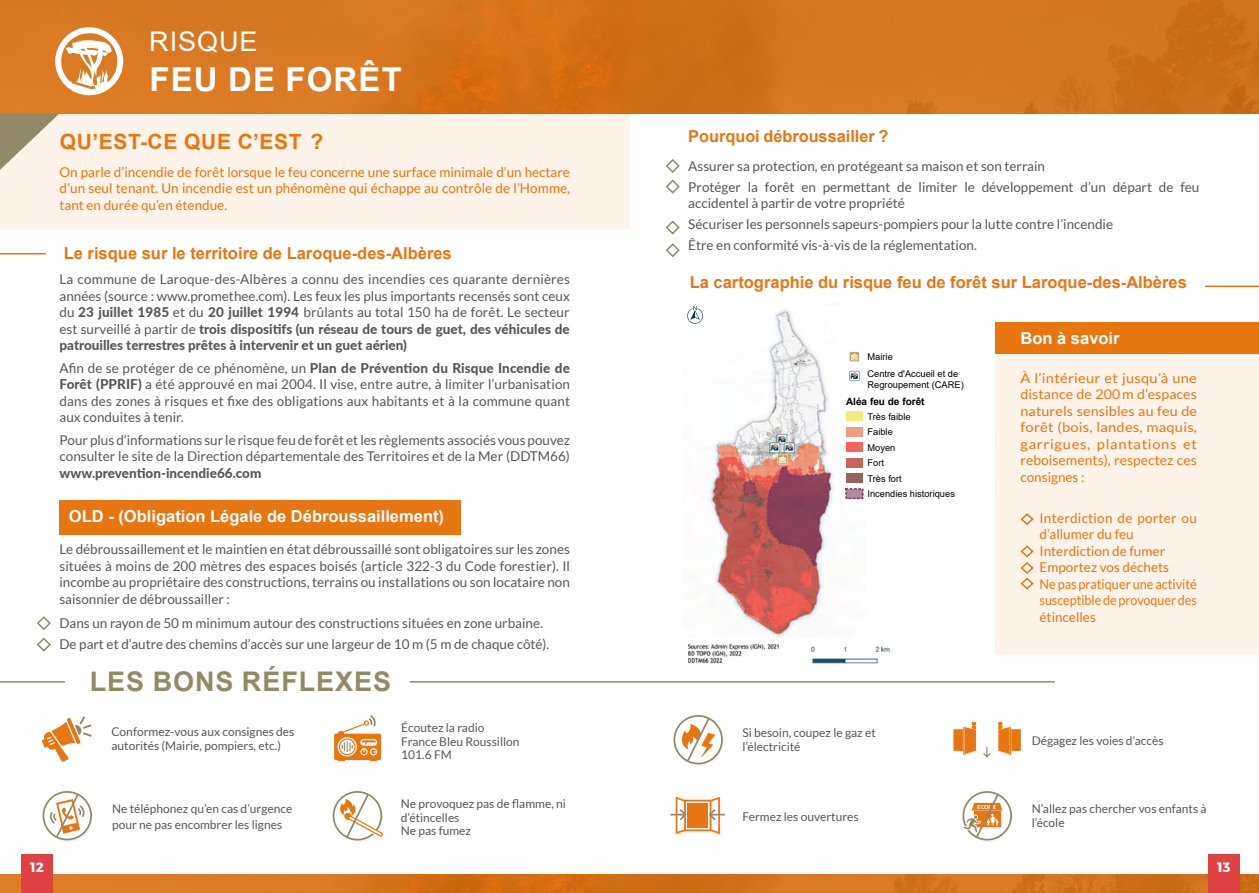
<style>
.page{position:relative;width:1259px;height:893px;background:#fff}
.page>*{position:absolute;margin:0;border:0;box-sizing:border-box;transform-origin:0 0}
.t1{font:700 33px "Arial";letter-spacing:.035em;color:#fff}
.t2{font:700 27px "Arial";letter-spacing:.035em;color:#928a66}
.t3{font:27px "Arial";letter-spacing:.035em;color:#fff}
.t4{font:700 21px "Arial";letter-spacing:.035em;color:#e87610}
.t5{font:700 16.5px "Arial";color:#e87610}
.t6{font:700 16.5px "Arial";color:#fff}
.t7{font:13.5px/16.5px "Lato";color:#575756}
.t8{font:13.5px/16.5px "Lato";color:#e87610;text-align:justify}
.t9{font:13.5px/16.5px "Lato";color:#e87610;text-align:justify;scale:1.09 1}
.t10{font:800 13.5px "Lato";color:#575756}
.t11{font:700 13.5px "Montserrat";color:#fff}
.t12{font:12px/13.5px "Lato";color:#575756}
.t13{font:700 10.05px "Arial";color:#000}
.t14{font:9.3px/15.5px "Arial";color:#000}
.t15{font:900 5.4px "Lato";color:#fff}
.s1{font-weight:800}
</style>
<div class="page">
<img style="left:709px;top:309px;width:125px;height:327px">
<img style="left:688px;top:644px;width:202px;height:20px">
<div style="left:995px;top:342px;width:264px;height:312px;background:#fef3e8"></div>
<div style="left:0;top:113px;width:629px;height:116px;background:#fef3e8"></div>
<img style="left:0;top:0;width:1259px;height:113px">
<hr style="left:0;top:253px;width:46px;height:1px;background:#e87610">
<img style="left:0;top:875px;width:1259px;height:18px">
<svg style="left:42px;top:716px;width:50px;height:46px"></svg>
<svg style="left:334px;top:715px;width:47px;height:47px"></svg>
<svg style="left:45px;top:794px;width:48px;height:48px"></svg>
<svg style="left:44px;top:792px;width:47px;height:48px"></svg>
<div style="left:43px;top:791px;width:49px;height:49px;border:2px solid #928a66;border-radius:50%"></div>
<svg style="left:48px;top:792px;width:38px;height:47px"></svg>
<svg style="left:674px;top:716px;width:48px;height:47px"></svg>
<svg style="left:679px;top:716px;width:43px;height:47px"></svg>
<div style="left:673px;top:715px;width:50px;height:49px;border:2px solid #928a66;border-radius:50%"></div>
<hr style="left:0;top:681px;width:65px;height:2px;background:#928a66">
<hr style="left:410px;top:681px;width:644px;height:2px;background:#928a66">
<div style="left:59px;top:501px;width:402px;height:34px;background:#e87610"></div>
<svg style="left:36px;top:616px;width:15px;height:36px"></svg>
<div style="left:995px;top:322px;width:264px;height:32px;background:#e87610"></div>
<svg style="left:670px;top:797px;width:55px;height:39px"></svg>
<div style="left:687px;top:803px;width:21px;height:25px;background:#e87610"></div>
<svg style="left:0;top:113px;width:60px;height:57px"></svg>
<svg style="left:55px;top:27px;width:68px;height:69px"></svg>
<hr style="left:1205px;top:286px;width:54px;height:1px;background:#e87610">
<svg style="left:665px;top:159px;width:15px;height:35px"></svg>
<svg style="left:665px;top:220px;width:15px;height:15px"></svg>
<svg style="left:665px;top:243px;width:15px;height:15px"></svg>
<svg style="left:333px;top:792px;width:48px;height:48px"></svg>
<div style="left:333px;top:791px;width:49px;height:49px;border:2px solid #928a66;border-radius:50%"></div>
<svg style="left:338px;top:792px;width:45px;height:48px"></svg>
<svg style="left:965px;top:794px;width:47px;height:48px"></svg>
<svg style="left:963px;top:792px;width:48px;height:48px"></svg>
<div style="left:962px;top:791px;width:50px;height:49px;border:2px solid #928a66;border-radius:50%"></div>
<svg style="left:962px;top:792px;width:41px;height:48px"></svg>
<svg style="left:849px;top:352px;width:10px;height:10px"></svg>
<svg style="left:849px;top:371px;width:10px;height:10px"></svg>
<div style="left:846px;top:411px;width:17px;height:10px;background:#f3ea82"></div>
<div style="left:846px;top:427px;width:17px;height:9px;background:#f39c82"></div>
<div style="left:846px;top:442px;width:17px;height:10px;background:#f3645c"></div>
<div style="left:846px;top:458px;width:17px;height:9px;background:#c8645c"></div>
<div style="left:846px;top:473px;width:17px;height:10px;background:#96645c"></div>
<div style="left:846px;top:489px;width:17px;height:9px;background:#b38a9d"></div>
<div style="left:845px;top:488px;width:18px;height:11px;border:1px dashed #813c5c"></div>
<svg style="left:1020px;top:513px;width:14px;height:12px"></svg>
<svg style="left:1020px;top:545px;width:14px;height:45px"></svg>
<svg style="left:953px;top:722px;width:23px;height:32px"></svg>
<svg style="left:998px;top:722px;width:22px;height:32px"></svg>
<hr style="left:1009px;top:727px;width:2px;height:27px;background:#fff">
<svg style="left:983px;top:747px;width:8px;height:11px"></svg>
<svg style="left:687px;top:306px;width:16px;height:18px"></svg>
<div style="left:21px;top:854px;width:32px;height:39px;background:#de4242"></div>
<div style="left:1208px;top:854px;width:31px;height:39px;background:#de4242"></div>
<h2 class="t3" style="left:149px;top:23px;width:110px">RISQUE</h2>
<h1 class="t1" style="left:149px;top:56px;width:254px">FEU DE FORÊT</h1>
<h3 class="t4" style="left:60px;top:126px;width:265px">QU’EST-CE QUE C’EST ?</h3>
<p class="t8" style="left:60px;top:163px;width:512px">On parle d’incendie de forêt lorsque le feu concerne une surface minimale d’un hectare d’un seul tenant. Un incendie est un phénomène qui échappe au contrôle de l’Homme, tant en durée qu’en étendue.</p>
<p class="t5" style="left:64px;top:242px;width:389px">Le risque sur le territoire de Laroque-des-Albères</p>
<p class="t7" style="left:60px;top:271px;width:512px;text-align:justify">La commune de Laroque-des-Albères a connu des incendies ces quarante dernières années (source : www.promethee.com). Les feux les plus importants recensés sont ceux du <span class="s1">23 juillet 1985</span> et du <span class="s1">20 juillet 1994</span> brûlants au total 150 ha de forêt. Le secteur est surveillé à partir de <span class="s1">trois dispositifs (un réseau de tours de guet, des véhicules de patrouilles terrestres prêtes à intervenir et un guet aérien)</span></p>
<p class="t7" style="left:60px;top:359px;width:512px;text-align:justify">Afin de se protéger de ce phénomène, un <span class="s1">Plan de Prévention du Risque Incendie de Forêt (PPRIF)</span> a été approuvé en mai 2004. Il vise, entre autre, à limiter l’urbanisation dans des zones à risques et fixe des obligations aux habitants et à la commune quant aux conduites à tenir.</p>
<p class="t7" style="left:60px;top:431px;width:512px">Pour plus d’informations sur le risque feu de forêt et les règlements associés vous pouvez consulter le site de la Direction départementale des Territoires et de la Mer (DDTM66)</p>
<p class="t10" style="left:60px;top:463px;width:203px">www.prevention-incendie66.com</p>
<p class="t6" style="left:69px;top:505px;width:376px">OLD - (Obligation Légale de Débroussaillement)</p>
<p class="t7" style="left:59px;top:541px;width:512px;text-align:justify">Le débroussaillement et le maintien en état débroussaillé sont obligatoires sur les zones situées à moins de 200 mètres des espaces boisés (article 322-3 du Code forestier). Il incombe au propriétaire des constructions, terrains ou installations ou son locataire non saisonnier de débroussailler :</p>
<p class="t7" style="left:59px;top:613px;width:491px;line-height:21px">Dans un rayon de 50 m minimum autour des constructions situées en zone urbaine.<br>De part et d’autre des chemins d’accès sur une largeur de 10 m (5 m de chaque côté).</p>
<h2 class="t2" style="left:90px;top:663px;width:303px">LES BONS RÉFLEXES</h2>
<p class="t12" style="left:111px;top:725px;width:184px">Conformez-vous aux consignes des autorités (Mairie, pompiers, etc.)</p>
<p class="t12" style="left:401px;top:721px;width:120px">Écoutez la radio<br>France Bleu Roussillon<br>101.6 FM</p>
<p class="t5" style="left:688px;top:124px;width:201px">Pourquoi débroussailler ?</p>
<p class="t7" style="left:688px;top:155px;width:513px;line-height:21px">Assurer sa protection, en protégeant sa maison et son terrain<br>Protéger la forêt en permettant de limiter le développement d’un départ de feu</p>
<p class="t7" style="left:688px;top:193px;width:426px;line-height:21px">accidentel à partir de votre propriété<br>Sécuriser les personnels sapeurs-pompiers pour la lutte contre l’incendie<br>Être en conformité vis-à-vis de la réglementation.</p>
<p class="t5" style="left:690px;top:271px;width:498px">La cartographie du risque feu de forêt sur Laroque-des-Albères</p>
<p class="t14" style="left:867px;top:349px;width:92px;line-height:16.6px">Mairie<br>Centre d'Accueil et de</p>
<p class="t14" style="left:867px;top:377px;width:98px">Regroupement (CARE)</p>
<p class="t13" style="left:846px;top:395px;width:80px">Aléa feu de forêt</p>
<p class="t14" style="left:867px;top:408px;width:89px">Très faible<br>Faible<br>Moyen<br>Fort<br>Très fort<br>Incendies historiques</p>
<p class="t12" style="left:742px;top:726px;width:135px">Si besoin, coupez le gaz et l’électricité</p>
<p class="t6" style="left:1020px;top:327px;width:101px">Bon à savoir</p>
<p class="t9" style="left:1020px;top:370px;width:163px">À l’intérieur et jusqu’à une distance de 200 m d’espaces naturels sensibles au feu de forêt (bois, landes, maquis, garrigues, plantations et reboisements), respectez ces consignes :</p>
<p class="t8" style="left:1039px;top:510px;width:159px;text-align:left">Interdiction de porter ou d’allumer du feu<br>Interdiction de fumer<br>Emportez vos déchets<br>Ne pas pratiquer une activité susceptible de provoquer des étincelles</p>
<p class="t12" style="left:1031px;top:734px;width:133px">Dégagez les voies d’accès</p>
<p class="t12" style="left:112px;top:801px;width:182px;line-height:15.8px">Ne téléphonez qu’en cas d’urgence pour ne pas encombrer les lignes</p>
<p class="t12" style="left:401px;top:797px;width:167px">Ne provoquez pas de flamme, ni d’étincelles<br>Ne pas fumez</p>
<p class="t15" style="left:977px;top:804px;width:21px">ECOL E</p>
<p class="t12" style="left:742px;top:810px;width:118px">Fermez les ouvertures</p>
<p class="t12" style="left:1031px;top:802px;width:176px">N’allez pas chercher vos enfants à l’école</p>
<p class="t11" style="left:30px;top:859px;width:15px">12</p>
<p class="t11" style="left:1217px;top:859px;width:15px">13</p>
</div>
